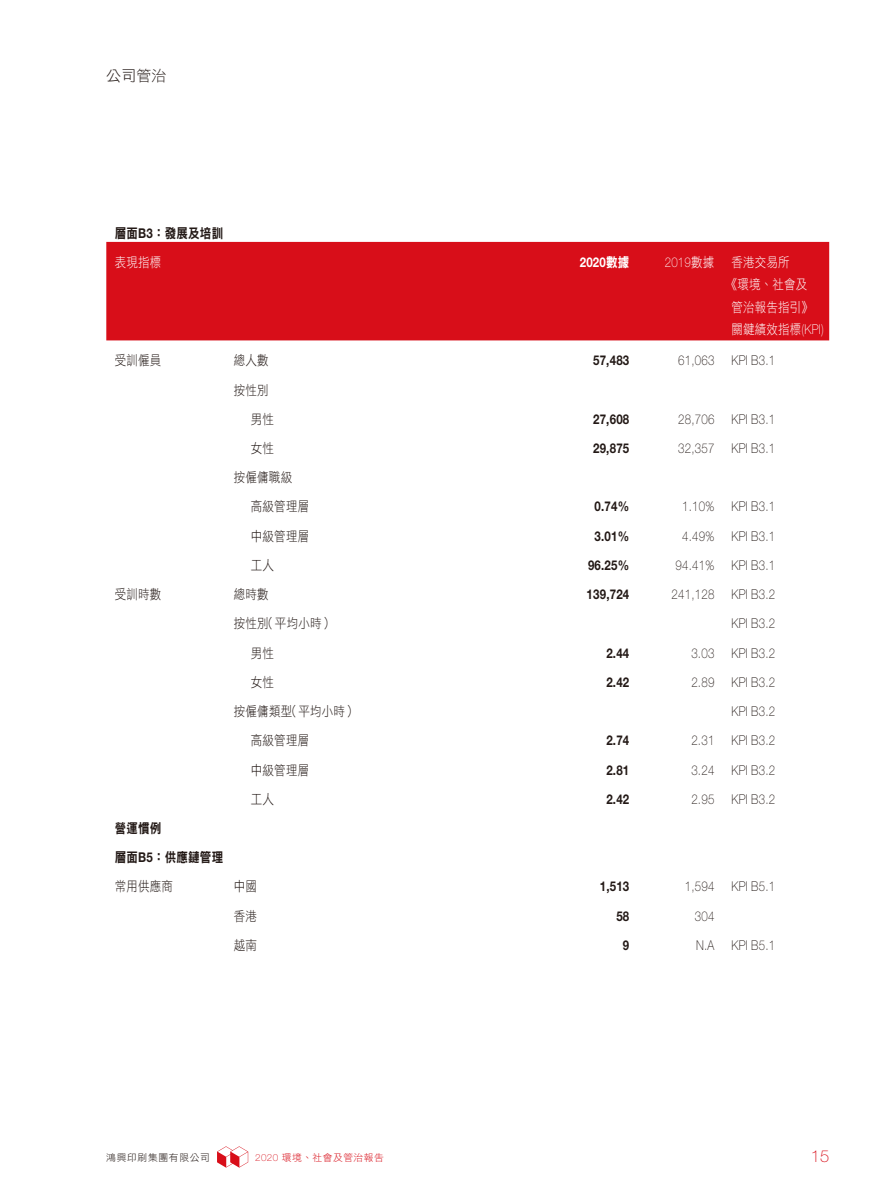
<style>
.page{position:relative;width:893px;height:1191px;background:#fff}
.page>*{position:absolute;margin:0;border:0;box-sizing:border-box;transform-origin:0 0}
.t1{font:100 16.5px "Helvetica Neue LT Std";color:#d80e19}
.t2{font:15px "DF Hei Std W3 E Ten B5 H";color:#231916}
.t3{font:100 13.5px "Helvetica Neue LT Std";letter-spacing:.02em;color:#231916;scale:.85 1}
.t4{font:13.5px/29.2px "DF Hei Std W3 E Ten B5 H";letter-spacing:.02em;color:#231916;scale:.85 1}
.t5{font:700 13.5px "Helvetica Neue LT Std";letter-spacing:.02em;color:#231916;scale:.85 1}
.t6{font:13.5px "DF Hei Std W3 E Ten B5 H";letter-spacing:.02em;color:#fff;scale:.85 1}
.t7{font:13.5px/29.2px "DF Hei Std W9 E Ten B5 H";letter-spacing:.02em;color:#231916;scale:.85 1}
.t8{font:700 13.5px "Helvetica Neue LT Std";color:#fff;scale:.85 1}
.t9{font:100 13.5px "Helvetica Neue LT Std";color:#fff;scale:.85 1}
.t10{font:9.75px "DF Hei Std W3 E Ten B5 H";letter-spacing:.05em;color:#d80e19}
.t11{font:9.75px "DF Hei Std W3 E Ten B5 H";letter-spacing:.07em;color:#231916}
.s1{font-family:"Helvetica Neue LT Std";font-weight:700}
.s2{font-family:"DF Hei Std W9 E Ten B5 H";font-weight:400}
.s3{font-family:"DF Hei Std W3 E Ten B5 H";font-weight:400}
.s4{font-family:"Helvetica Neue LT Std";font-weight:100}
</style>
<div class="page">
<svg style="left:217px;top:1146px;width:31px;height:21px"></svg>
<div style="left:106px;top:242px;width:723px;height:98px;background:#d80e19"></div>
<p class="t2" style="left:106px;top:70px;width:62px">公司管治</p>
<p class="t7" style="left:115px;top:220px;width:129px">層面<span class="s1">B3</span>：發展及培訓</p>
<p class="t6" style="left:115px;top:257px;width:56px">表現指標</p>
<p class="t8" style="left:580px;top:254px;width:60px">2020<span class="s2">數據</span></p>
<p class="t9" style="left:665px;top:257px;width:60px">2019<span class="s3">數據</span></p>
<p class="t6" style="left:731px;top:257px;width:70px">香港交易所</p>
<p class="t6" style="left:726px;top:279px;width:98px">《環境、社會及</p>
<p class="t6" style="left:731px;top:302px;width:98px">管治報告指引》</p>
<p class="t6" style="left:731px;top:324px;width:110px">關鍵績效指標<span class="s4">(KPI)</span></p>
<p class="t4" style="left:115px;top:347px;width:56px">受訓僱員</p>
<p class="t4" style="left:234px;top:347px;width:43px">總人數</p>
<p class="t5" style="left:593px;top:353px;width:44px">57,483</p>
<p class="t3" style="left:678px;top:356px;width:44px">61,063</p>
<p class="t3" style="left:731px;top:356px;width:53px">KPI B3.1</p>
<p class="t4" style="left:251px;top:377px;width:29px;text-indent:-17px">按性別男性</p>
<p class="t5" style="left:593px;top:411px;width:44px">27,608</p>
<p class="t3" style="left:678px;top:414px;width:44px">28,706</p>
<p class="t3" style="left:731px;top:414px;width:53px">KPI B3.1</p>
<p class="t4" style="left:251px;top:435px;width:29px">女性</p>
<p class="t5" style="left:593px;top:440px;width:44px">29,875</p>
<p class="t3" style="left:678px;top:443px;width:44px">32,357</p>
<p class="t3" style="left:731px;top:443px;width:53px">KPI B3.1</p>
<p class="t4" style="left:251px;top:464px;width:70px;text-indent:-17px">按僱傭職級<br>高級管理層</p>
<p class="t5" style="left:595px;top:499px;width:42px">0.74%</p>
<p class="t3" style="left:682px;top:502px;width:39px">1.10%</p>
<p class="t3" style="left:731px;top:502px;width:53px">KPI B3.1</p>
<p class="t4" style="left:251px;top:523px;width:70px">中級管理層</p>
<p class="t5" style="left:595px;top:528px;width:42px">3.01%</p>
<p class="t3" style="left:682px;top:531px;width:39px">4.49%</p>
<p class="t3" style="left:731px;top:531px;width:53px">KPI B3.1</p>
<p class="t4" style="left:251px;top:552px;width:29px">工人</p>
<p class="t5" style="left:588px;top:557px;width:50px">96.25%</p>
<p class="t3" style="left:676px;top:560px;width:47px">94.41%</p>
<p class="t3" style="left:731px;top:560px;width:53px">KPI B3.1</p>
<p class="t4" style="left:115px;top:581px;width:56px">受訓時數</p>
<p class="t4" style="left:234px;top:581px;width:43px">總時數</p>
<p class="t5" style="left:586px;top:586px;width:52px">139,724</p>
<p class="t3" style="left:671px;top:589px;width:52px">241,128</p>
<p class="t3" style="left:731px;top:589px;width:53px">KPI B3.2</p>
<p class="t4" style="left:234px;top:610px;width:118px">按性別（平均小時）</p>
<p class="t3" style="left:731px;top:619px;width:53px">KPI B3.2</p>
<p class="t4" style="left:251px;top:639px;width:29px">男性</p>
<p class="t5" style="left:606px;top:645px;width:29px">2.44</p>
<p class="t3" style="left:691px;top:648px;width:29px">3.03</p>
<p class="t3" style="left:731px;top:648px;width:53px">KPI B3.2</p>
<p class="t4" style="left:251px;top:669px;width:29px">女性</p>
<p class="t5" style="left:606px;top:674px;width:29px">2.42</p>
<p class="t3" style="left:691px;top:677px;width:29px">2.89</p>
<p class="t3" style="left:731px;top:677px;width:53px">KPI B3.2</p>
<p class="t4" style="left:234px;top:698px;width:146px">按僱傭類型（平均小時）</p>
<p class="t3" style="left:731px;top:706px;width:53px">KPI B3.2</p>
<p class="t4" style="left:251px;top:727px;width:70px">高級管理層</p>
<p class="t5" style="left:606px;top:732px;width:29px">2.74</p>
<p class="t3" style="left:691px;top:735px;width:29px">2.31</p>
<p class="t3" style="left:731px;top:735px;width:53px">KPI B3.2</p>
<p class="t4" style="left:251px;top:756px;width:70px">中級管理層</p>
<p class="t5" style="left:606px;top:762px;width:29px">2.81</p>
<p class="t3" style="left:691px;top:765px;width:29px">3.24</p>
<p class="t3" style="left:731px;top:765px;width:53px">KPI B3.2</p>
<p class="t4" style="left:251px;top:786px;width:29px">工人</p>
<p class="t5" style="left:606px;top:791px;width:29px">2.42</p>
<p class="t3" style="left:691px;top:794px;width:29px">2.95</p>
<p class="t3" style="left:731px;top:794px;width:53px">KPI B3.2</p>
<p class="t7" style="left:115px;top:815px;width:129px">營運慣例<br>層面<span class="s1">B5</span>：供應鏈管理</p>
<p class="t4" style="left:115px;top:873px;width:70px">常用供應商</p>
<p class="t4" style="left:234px;top:873px;width:29px">中國</p>
<p class="t5" style="left:600px;top:879px;width:36px">1,513</p>
<p class="t3" style="left:685px;top:881px;width:36px">1,594</p>
<p class="t3" style="left:731px;top:881px;width:53px">KPI B5.1</p>
<p class="t4" style="left:234px;top:902px;width:29px">香港</p>
<p class="t5" style="left:616px;top:908px;width:17px">58</p>
<p class="t3" style="left:695px;top:911px;width:25px">304</p>
<p class="t4" style="left:234px;top:932px;width:29px">越南</p>
<p class="t5" style="left:623px;top:937px;width:9px">9</p>
<p class="t3" style="left:696px;top:940px;width:23px">N.A</p>
<p class="t3" style="left:731px;top:940px;width:53px">KPI B5.1</p>
<p class="t11" style="left:106px;top:1153px;width:105px">鴻興印刷集團有限公司</p>
<p class="t10" style="left:255px;top:1153px;width:130px"><span class="s4">2020</span> 環境、社會及管治報告</p>
<p class="t1" style="left:811px;top:1150px;width:20px">15</p>
</div>
